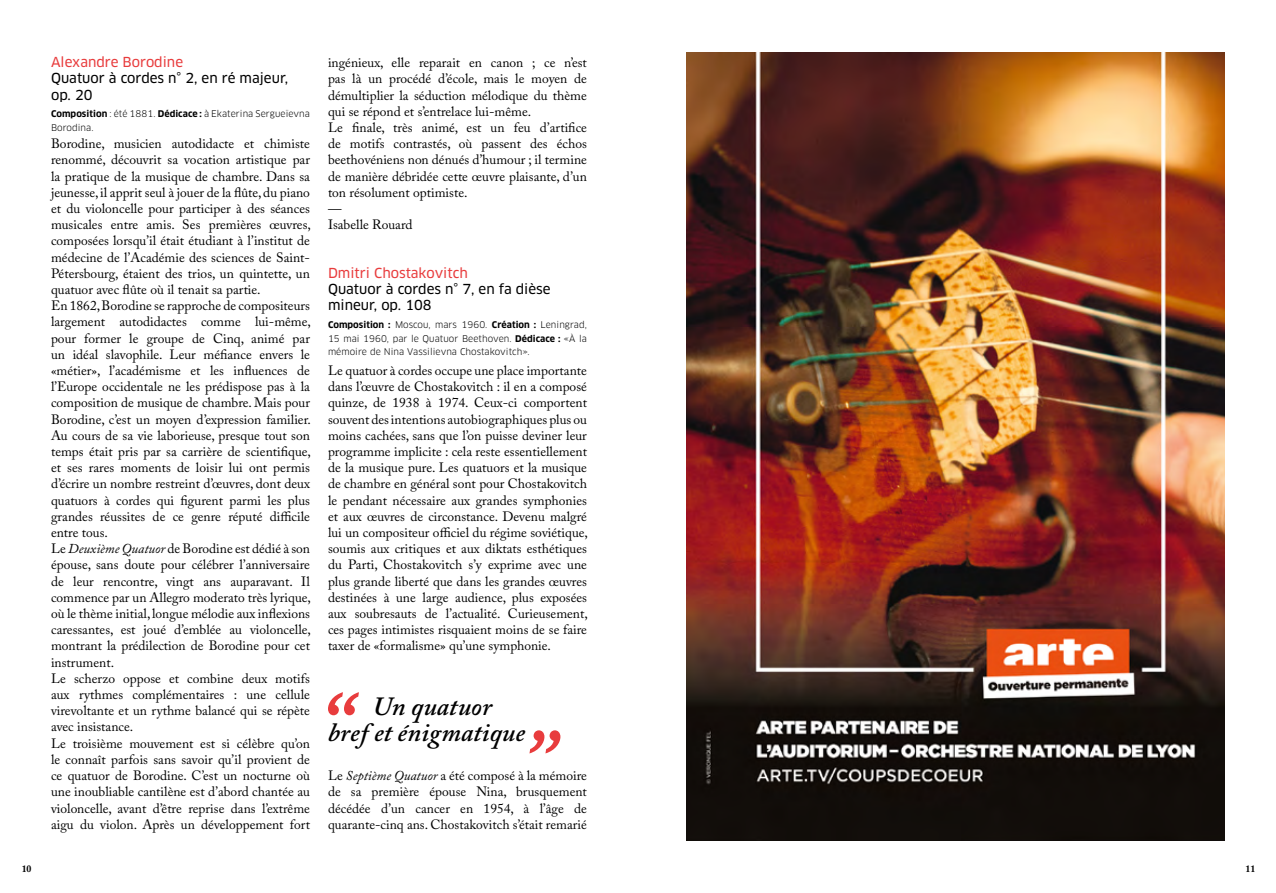
<style>
.page{position:relative;width:1276px;height:893px;background:#fff}
.page>*{position:absolute;margin:0;border:0;box-sizing:border-box;transform-origin:0 0}
.t1{font:italic 600 26.1px/25.3px "Adobe Caslon Pro";letter-spacing:.005em;color:#000;text-align:center}
.t2{font:13.5px/16.2px "Adobe Caslon Pro";color:#000}
.t3{font:13.5px/16.2px "Clan Pro News";color:#000}
.t4{font:13.5px "Clan News";color:#e83c3d}
.t5{font:700 9.75px "Adobe Caslon Pro";color:#000}
.t6{font:9px/13.5px "Clan Pro";letter-spacing:.005em;color:#000}
.s1{font-weight:700}
.s2{font-style:italic}
</style>
<div class="page">
<svg style="left:328px;top:692px;width:31px;height:23px"></svg>
<svg style="left:529px;top:730px;width:31px;height:23px"></svg>
<img style="left:686px;top:52px;width:539px;height:788px">
<p class="t4" style="left:51px;top:55px;width:134px">Alexandre Borodine</p>
<p class="t3" style="left:51px;top:70px;width:239px">Quatuor à cordes n° 2, en ré majeur, op. 20</p>
<p class="t6" style="left:51px;top:107px;width:260px"><span class="s1">Composition</span> : été 1881. <span class="s1">Dédicace :</span> à Ekaterina Sergueïevna<br>Borodina.</p>
<p class="t2" style="left:51px;top:135px;width:261px">Borodine, musicien autodidacte et chimiste renommé, découvrit sa vocation artistique par la pratique de la musique de chambre. Dans sa jeunesse, il apprit seul à jouer de la flûte, du piano et du violoncelle pour participer à des séances musicales entre amis. Ses premières œuvres, composées lorsqu’il était étudiant à l’institut de médecine de l’Académie des sciences de Saint-Pétersbourg, étaient des trios, un quintette, un quatuor avec flûte où il tenait sa partie.<br>En 1862, Borodine se rapproche de compositeurs largement autodidactes comme lui-même, pour former le groupe de Cinq, animé par un idéal slavophile. Leur méfiance envers le «métier», l’académisme et les influences de l’Europe occidentale ne les prédispose pas à la composition de musique de chambre. Mais pour Borodine, c’est un moyen d’expression familier.<br>Au cours de sa vie laborieuse, presque tout son temps était pris par sa carrière de scientifique, et ses rares moments de loisir lui ont permis d’écrire un nombre restreint d’œuvres, dont deux quatuors à cordes qui figurent parmi les plus grandes réussites de ce genre réputé difficile entre tous.<br>Le <span class="s2">Deuxième Quatuor</span> de Borodine est dédié à son épouse, sans doute pour célébrer l’anniversaire de leur rencontre, vingt ans auparavant. Il commence par un Allegro moderato très lyrique, où le thème initial, longue mélodie aux inflexions caressantes, est joué d’emblée au violoncelle, montrant la prédilection de Borodine pour cet instrument.<br>Le scherzo oppose et combine deux motifs aux rythmes complémentaires : une cellule virevoltante et un rythme balancé qui se répète avec insistance.<br>Le troisième mouvement est si célèbre qu’on le connaît parfois sans savoir qu’il provient de ce quatuor de Borodine. C’est un nocturne où une inoubliable cantilène est d’abord chantée au violoncelle, avant d’être reprise dans l’extrême aigu du violon. Après un développement fort</p>
<p class="t2" style="left:328px;top:54px;width:260px">ingénieux, elle reparait en canon ; ce n’est pas là un procédé d’école, mais le moyen de démultiplier la séduction mélodique du thème qui se répond et s’entrelace lui-même.<br>Le finale, très animé, est un feu d’artifice de motifs contrastés, où passent des échos beethovéniens non dénués d’humour ; il termine de manière débridée cette œuvre plaisante, d’un ton résolument optimiste.<br>—<br>Isabelle Rouard</p>
<p class="t4" style="left:328px;top:265px;width:141px">Dmitri Chostakovitch</p>
<p class="t3" style="left:328px;top:281px;width:224px">Quatuor à cordes n° 7, en fa dièse mineur, op. 108</p>
<p class="t6" style="left:328px;top:318px;width:260px;text-align:justify"><span class="s1">Composition :</span> Moscou, mars 1960. <span class="s1">Création :</span> Leningrad, 15 mai 1960, par le Quatuor Beethoven. <span class="s1">Dédicace :</span> «À la mémoire de Nina Vassilievna Chostakovitch».</p>
<p class="t2" style="left:328px;top:362px;width:261px;text-align:justify">Le quatuor à cordes occupe une place importante dans l’œuvre de Chostakovitch : il en a composé quinze, de 1938 à 1974. Ceux-ci comportent souvent des intentions autobiographiques plus ou moins cachées, sans que l’on puisse deviner leur programme implicite : cela reste essentiellement de la musique pure. Les quatuors et la musique de chambre en général sont pour Chostakovitch le pendant nécessaire aux grandes symphonies et aux œuvres de circonstance. Devenu malgré lui un compositeur officiel du régime soviétique, soumis aux critiques et aux diktats esthétiques du Parti, Chostakovitch s’y exprime avec une plus grande liberté que dans les grandes œuvres destinées à une large audience, plus exposées aux soubresauts de l’actualité. Curieusement, ces pages intimistes risquaient moins de se faire taxer de «formalisme» qu’une symphonie.</p>
<h1 class="t1" style="left:328px;top:694px;width:199px">Un quatuor<br>bref et énigmatique</h1>
<p class="t2" style="left:328px;top:767px;width:260px;text-align:justify">Le <span class="s2">Septième Quatuor</span> a été composé à la mémoire de sa première épouse Nina, brusquement décédée d’un cancer en 1954, à l’âge de quarante-cinq ans. Chostakovitch s’était remarié</p>
<p class="t5" style="left:22px;top:863px;width:11px">10</p>
<p class="t5" style="left:1245px;top:863px;width:11px">11</p>
</div>
